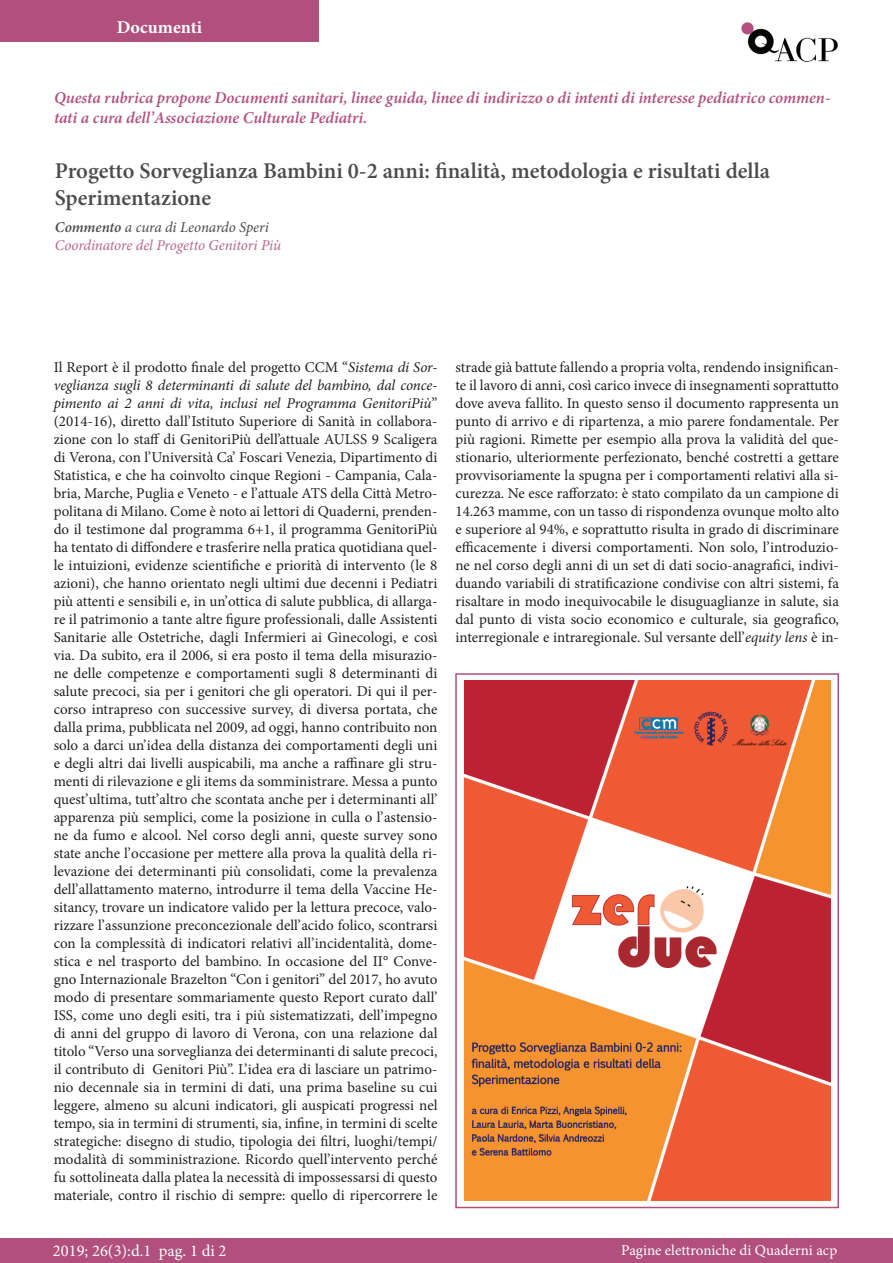
<style>
.page{position:relative;width:893px;height:1263px;background:#fff}
.page>*{position:absolute;margin:0;border:0;box-sizing:border-box;transform-origin:0 0}
.t1{font:600 22.5px "Minion Pro";color:#4b4c4d}
.t2{font:700 18px "Minion Pro";color:#fff}
.t3{font:italic 600 16.5px/19.8px "Minion Pro";letter-spacing:-.005em;color:#b14f7d}
.t4{font:16.5px "Minion Pro";color:#fff}
.t5{font:15px/18px "Minion Pro";color:#231f20;text-align:justify}
.t6{font:italic 15px "Minion Pro";letter-spacing:-.01em;color:#b8668c}
.t7{font:15px "Minion Pro";color:#fff}
.t8{font:italic 15px "Minion Pro";letter-spacing:-.005em;color:#4b4c4d}
.s1{font-weight:600}
.s2{font-style:italic}
</style>
<div class="page">
<div style="left:0;top:0;width:319px;height:41px;background:#b14f7d"></div>
<img style="left:741px;top:22px;width:97px;height:40px">
<div style="left:0;top:1239px;width:892px;height:24px;background:#b14f7d"></div>
<div style="left:455px;top:673px;width:384px;height:535px;border:2px solid #b14f7d"></div>
<img style="left:465px;top:681px;width:366px;height:519px">
<p class="t2" style="left:117px;top:15px;width:87px">Documenti</p>
<p class="t3" style="left:54px;top:87px;width:778px">Questa rubrica propone Documenti sanitari, linee guida, linee di indirizzo o di intenti di interesse pediatrico commen&shy;tati a cura dell’Associazione Culturale Pediatri.</p>
<p class="t1" style="left:55px;top:155px;width:717px">Progetto Sorveglianza Bambini 0-2 anni: finalità, metodologia e risultati della</p>
<p class="t1" style="left:55px;top:182px;width:158px">Sperimentazione</p>
<p class="t8" style="left:55px;top:217px;width:216px"><span class="s1">Commento</span> a cura di Leonardo Speri</p>
<p class="t6" style="left:55px;top:235px;width:228px">Coordinatore del Progetto Genitori Più</p>
<p class="t5" style="left:54px;top:359px;width:385px">Il Report è il prodotto finale del progetto CCM “<span class="s2">Sistema di Sor&shy;veglianza sugli 8 determinanti di salute del bambino, dal conce&shy;pimento ai 2 anni di vita, inclusi nel Programma GenitoriPiù</span>” (2014-16), diretto dall’Istituto Superiore di Sanità in collabora&shy;zione con lo staff di GenitoriPiù dell’attuale AULSS 9 Scaligera di Verona, con l’Università Ca’ Foscari Venezia, Dipartimento di Statistica, e che ha coinvolto cinque Regioni - Campania, Cala&shy;bria, Marche, Puglia e Veneto - e l’attuale ATS della Città Metro&shy;politana di Milano. Come è noto ai lettori di Quaderni, prenden&shy;do il testimone dal programma 6+1, il programma GenitoriPiù ha tentato di diffondere e trasferire nella pratica quotidiana quel&shy;le intuizioni, evidenze scientifiche e priorità di intervento (le 8 azioni), che hanno orientato negli ultimi due decenni i Pediatri più attenti e sensibili e, in un’ottica di salute pubblica, di allarga&shy;re il patrimonio a tante altre figure professionali, dalle Assistenti Sanitarie alle Ostetriche, dagli Infermieri ai Ginecologi, e così via. Da subito, era il 2006, si era posto il tema della misurazio&shy;ne delle competenze e comportamenti sugli 8 determinanti di salute precoci, sia per i genitori che gli operatori. Di qui il per&shy;corso intrapreso con successive survey, di diversa portata, che dalla prima, pubblicata nel 2009, ad oggi, hanno contribuito non solo a darci un’idea della distanza dei comportamenti degli uni e degli altri dai livelli auspicabili, ma anche a raffinare gli stru&shy;menti di rilevazione e gli items da somministrare. Messa a punto quest’ultima, tutt’altro che scontata anche per i determinanti all’ apparenza più semplici, come la posizione in culla o l’astensio&shy;ne da fumo e alcool. Nel corso degli anni, queste survey sono state anche l’occasione per mettere alla prova la qualità della ri&shy;levazione dei determinanti più consolidati, come la prevalenza dell’allattamento materno, introdurre il tema della Vaccine He&shy;sitancy, trovare un indicatore valido per la lettura precoce, valo&shy;rizzare l’assunzione preconcezionale dell’acido folico, scontrarsi con la complessità di indicatori relativi all’incidentalità, dome&shy;stica e nel trasporto del bambino. In occasione del II° Conve&shy;gno Internazionale Brazelton “Con i genitori” del 2017, ho avuto modo di presentare sommariamente questo Report curato dall’ ISS, come uno degli esiti, tra i più sistematizzati, dell’impegno di anni del gruppo di lavoro di Verona, con una relazione dal titolo “Verso una sorveglianza dei determinanti di salute precoci, il contributo di Genitori Più”. L’idea era di lasciare un patrimo&shy;nio decennale sia in termini di dati, una prima baseline su cui leggere, almeno su alcuni indicatori, gli auspicati progressi nel tempo, sia in termini di strumenti, sia, infine, in termini di scelte strategiche: disegno di studio, tipologia dei filtri, luoghi/tempi/ modalità di somministrazione. Ricordo quell’intervento perché fu sottolineata dalla platea la necessità di impossessarsi di questo materiale, contro il rischio di sempre: quello di ripercorrere le</p>
<p class="t5" style="left:455px;top:359px;width:385px">strade già battute fallendo a propria volta, rendendo insignifican&shy;te il lavoro di anni, così carico invece di insegnamenti soprattutto dove aveva fallito. In questo senso il documento rappresenta un punto di arrivo e di ripartenza, a mio parere fondamentale. Per più ragioni. Rimette per esempio alla prova la validità del que&shy;stionario, ulteriormente perfezionato, benché costretti a gettare provvisoriamente la spugna per i comportamenti relativi alla si&shy;curezza. Ne esce rafforzato: è stato compilato da un campione di 14.263 mamme, con un tasso di rispondenza ovunque molto alto e superiore al 94%, e soprattutto risulta in grado di discriminare efficacemente i diversi comportamenti. Non solo, l’introduzio&shy;ne nel corso degli anni di un set di dati socio-anagrafici, indivi&shy;duando variabili di stratificazione condivise con altri sistemi, fa risaltare in modo inequivocabile le disuguaglianze in salute, sia dal punto di vista socio economico e culturale, sia geografico, interregionale e intraregionale. Sul versante dell’<span class="s2">equity lens</span> è in-</p>
<p class="t4" style="left:53px;top:1240px;width:175px">2019; 26(3):d.1 pag. 1 di 2</p>
<p class="t7" style="left:621px;top:1240px;width:217px">Pagine elettroniche di Quaderni acp</p>
</div>
